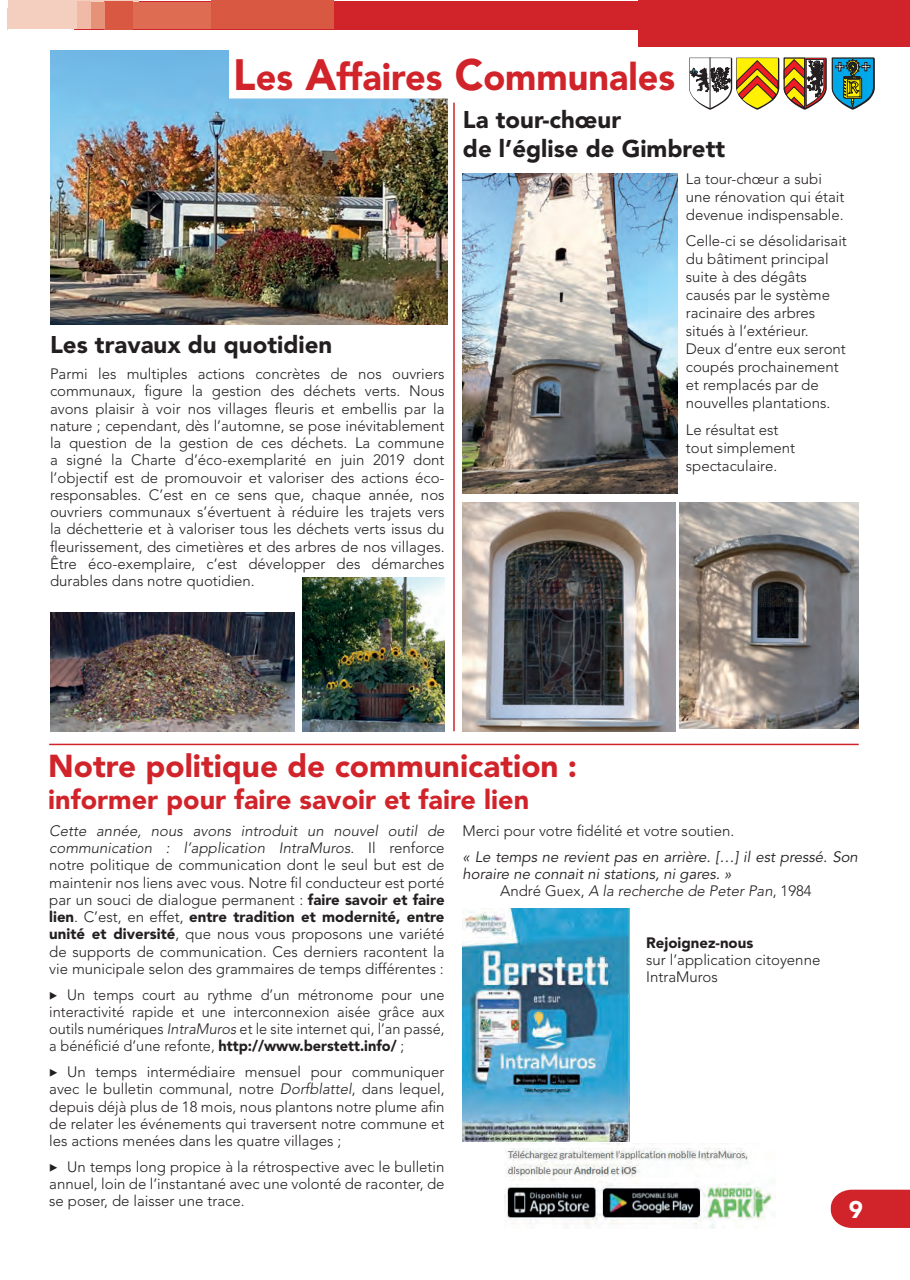
<style>
.page{position:relative;width:910px;height:1280px;background:#fff}
.page>*{position:absolute;margin:0;border:0;box-sizing:border-box;transform-origin:0 0}
.t1{font:900 37.5px "Avenir";color:#d1232a;scale:.96 1}
.t2{font:900 31.5px "Avenir";color:#d1232a}
.t3{font:900 27px "Avenir";color:#d1232a}
.t4{font:900 24px/28.8px "Avenir";color:#231f20}
.t5{font:900 24px "Avenir";color:#fff}
.t6{font:300 15px/17.2px "Avenir";color:#231f20;text-align:justify}
.t7{font:italic 15px "Avenir";color:#231f20}
.t8{font:italic 300 15px "Avenir";color:#231f20}
.t9{font:900 15px "Avenir";color:#231f20}
.s1{font-size:43.5px}
.s2{font-style:italic}
.s3{font-weight:900}
.s4{font-family:"Source Sans Pro"}
.s5{font-style:normal}
</style>
<div class="page">
<img style="left:505px;top:1144px;width:270px;height:84px">
<img style="left:463px;top:908px;width:166px;height:234px">
<svg style="left:689px;top:58px;width:186px;height:52px"></svg>
<div style="left:74px;top:1px;width:826px;height:28px;background:#d1232a"></div>
<div style="left:8px;top:0;width:130px;height:29px;background:#f4cfc0"></div>
<div style="left:131px;top:2px;width:82px;height:27px;background:#dd6c53"></div>
<div style="left:211px;top:0;width:122px;height:29px;background:#d95842"></div>
<div style="left:105px;top:1px;width:28px;height:28px;background:#d95842"></div>
<div style="left:91px;top:2px;width:14px;height:27px;background:#e59279"></div>
<div style="left:77px;top:2px;width:14px;height:27px;background:#f0baa6"></div>
<div style="left:638px;top:0;width:271px;height:46px;background:#d1232a"></div>
<hr style="left:49px;top:744px;width:810px;height:1px;background:#d1232a">
<hr style="left:453px;top:103px;width:2px;height:628px;background:#d1232a">
<div style="left:831px;top:1190px;width:79px;height:38px;background:#d1232a"></div>
<img style="left:463px;top:173px;width:214px;height:320px">
<img style="left:680px;top:503px;width:179px;height:226px">
<img style="left:463px;top:503px;width:213px;height:228px">
<img style="left:50px;top:613px;width:245px;height:118px">
<img style="left:50px;top:51px;width:397px;height:273px">
<img style="left:303px;top:578px;width:142px;height:153px">
<div style="left:229px;top:49px;width:387px;height:49px;background:#fff"></div>
<h1 class="t1" style="left:233px;top:54px;width:462px"><span class="s1">L</span>es <span class="s1">A</span>ffaires <span class="s1">C</span>ommunales</h1>
<h3 class="t4" style="left:50px;top:330px;width:284px">Les travaux du quotidien</h3>
<p class="t6" style="left:50px;top:365px;width:396px">Parmi les multiples actions concrètes de nos ouvriers communaux, figure la gestion des déchets verts. Nous avons plaisir à voir nos villages fleuris et embellis par la nature ; cependant, dès l’automne, se pose inévitablement la question de la gestion de ces déchets. La commune a signé la Charte d’éco-exemplarité en juin 2019 dont l’objectif est de promouvoir et valoriser des actions éco&shy;responsables. C’est en ce sens que, chaque année, nos ouvriers communaux s’évertuent à réduire les trajets vers la déchetterie et à valoriser tous les déchets verts issus du fleurissement, des cimetières et des arbres de nos villages.<br>Être éco-exemplaire, c’est développer des démarches durables dans notre quotidien.</p>
<h3 class="t4" style="left:463px;top:105px;width:264px">La tour-chœur<br>de l’église de Gimbrett</h3>
<p class="t6" style="left:686px;top:169px;width:160px;line-height:18px;text-align:left">La tour-chœur a subi une rénovation qui était devenue indispensable.</p>
<p class="t6" style="left:686px;top:232px;width:163px;line-height:18px;text-align:left">Celle-ci se désolidarisait du bâtiment principal suite à des dégâts causés par le système racinaire des arbres situés à l’extérieur.<br>Deux d’entre eux seront coupés prochainement et remplacés par de nouvelles plantations.</p>
<p class="t6" style="left:686px;top:420px;width:111px;line-height:18px;text-align:left">Le résultat est tout simplement spectaculaire.</p>
<h2 class="t2" style="left:48px;top:747px;width:531px">Notre politique de communication :</h2>
<h3 class="t3" style="left:48px;top:783px;width:482px">informer pour faire savoir et faire lien</h3>
<p class="t6" style="left:49px;top:822px;width:397px"><span class="s2">Cette année, nous avons introduit un nouvel outil de communication : l’application IntraMuros</span>. Il renforce notre politique de communication dont le seul but est de maintenir nos liens avec vous. Notre fil conducteur est porté par un souci de dialogue permanent : <span class="s3">faire savoir et faire lien</span>. C’est, en effet, <span class="s3">entre tradition et modernité, entre unité et diversité</span>, que nous vous proposons une variété de supports de communication. Ces derniers racontent la vie municipale selon des grammaires de temps différentes :</p>
<p class="t6" style="left:49px;top:986px;width:397px"><span class="s4">▶</span> Un temps court au rythme d’un métronome pour une interactivité rapide et une interconnexion aisée grâce aux outils numériques <span class="s2">IntraMuros</span> et le site internet qui, l’an passé, a bénéficié d’une refonte, <span class="s3">http://www.berstett.info/</span> ;</p>
<p class="t6" style="left:49px;top:1063px;width:397px"><span class="s4">▶</span> Un temps intermédiaire mensuel pour communiquer avec le bulletin communal, notre <span class="s2">Dorfblattel</span>, dans lequel, depuis déjà plus de 18 mois, nous plantons notre plume afin de relater les événements qui traversent notre commune et les actions menées dans les quatre villages ;</p>
<p class="t6" style="left:49px;top:1158px;width:397px"><span class="s4">▶</span> Un temps long propice à la rétrospective avec le bulletin annuel, loin de l’instantané avec une volonté de raconter, de se poser, de laisser une trace.</p>
<p class="t6" style="left:463px;top:822px;width:273px">Merci pour votre fidélité et votre soutien.</p>
<p class="t7" style="left:463px;top:848px;width:397px">« Le temps ne revient pas en arrière. […] il est pressé. Son</p>
<p class="t7" style="left:463px;top:865px;width:270px">horaire ne connait ni stations, ni gares. »</p>
<p class="t8" style="left:500px;top:882px;width:313px"><span class="s5">André Guex,</span> A la recherche de Peter Pan<span class="s5">, 1984</span></p>
<p class="t9" style="left:646px;top:933px;width:109px">Rejoignez-nous</p>
<p class="t6" style="left:646px;top:951px;width:176px">sur l’application citoyenne<br>IntraMuros</p>
<h3 class="t5" style="left:849px;top:1194px;width:16px">9</h3>
</div>
